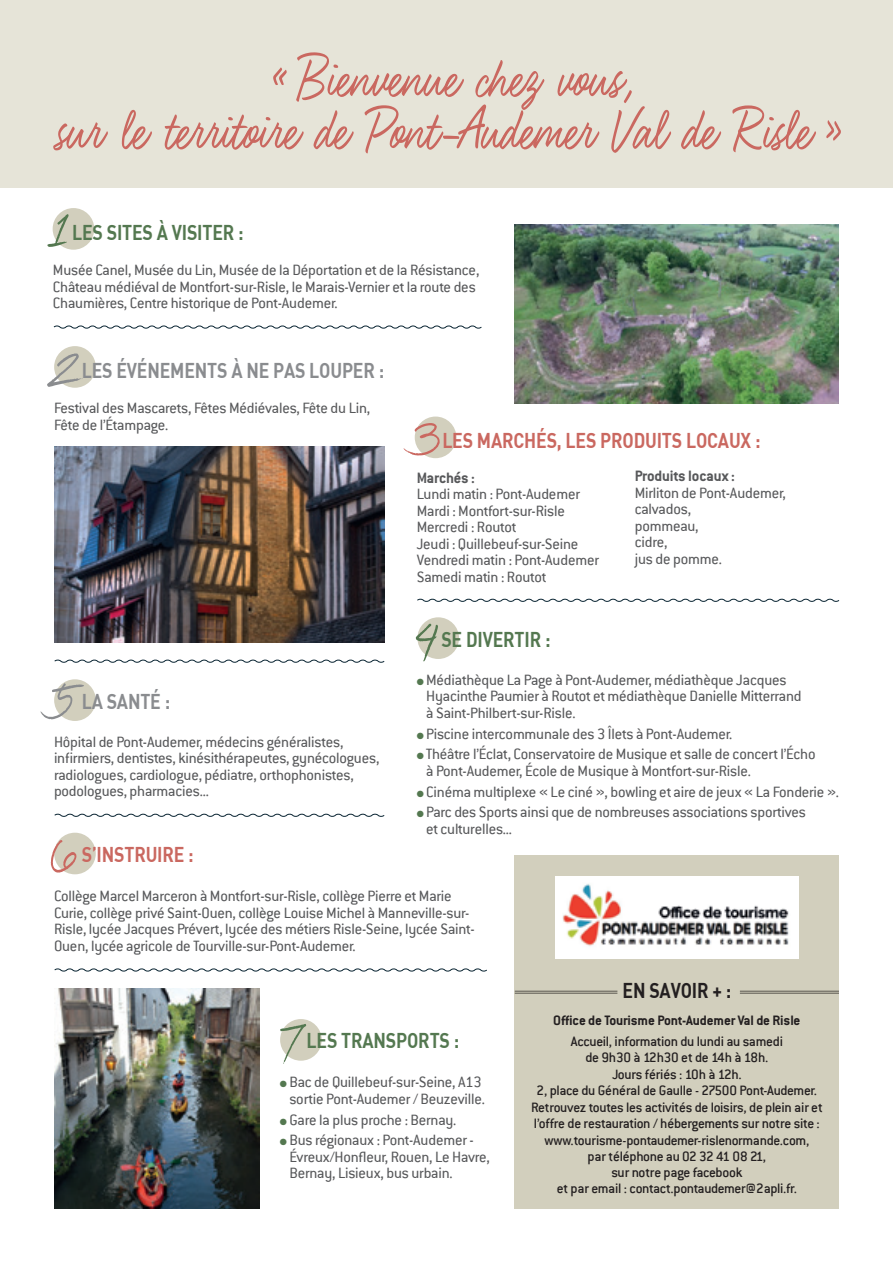
<style>
.page{position:relative;width:893px;height:1263px;background:#fff}
.page>*{position:absolute;margin:0;border:0;box-sizing:border-box;transform-origin:0 0}
.t1{font:69px "Beauty";color:#547850}
.t2{font:69px "Beauty";color:#8a8c8f;scale:.8 1}
.t3{font:69px "Beauty";color:#ca6860;scale:.8 1}
.t4{font:69px "Beauty";color:#8a8c8f}
.t5{font:69px "Beauty";color:#ca6860}
.t6{font:69px "Beauty";color:#547850;scale:.8 1}
.t7{font:64.5px/52.5px "Felt That W01";color:#ca6860;text-align:center;scale:.84 1}
.t8{font:21px "DIN Bold";letter-spacing:-.01em;color:#547850;scale:.84 1}
.t9{font:21px "DIN Bold";letter-spacing:-.01em;color:#ca6860;scale:.84 1}
.t10{font:21px "DIN Bold";letter-spacing:-.01em;color:#8a8c8f;scale:.84 1}
.t11{font:21px "DIN Bold";letter-spacing:-.01em;color:#231f20;scale:.84 1}
.t12{font:16.5px/16.5px "Conduit ITCW04";letter-spacing:-.01em;color:#57585a}
.t13{font:700 16.5px "ITC Conduit LTCE";letter-spacing:-.01em;color:#57585a}
.t14{font:500 15px/16.4px "Conduit ITC";letter-spacing:-.025em;color:#231f20;text-align:center}
.t15{font:700 15px "ITC Conduit LTCE";letter-spacing:-.01em;color:#231f20}
.s1{font-family:"Freestyle Script"}
.s2{color:#547850}
</style>
<div class="page">
<div style="left:0;top:0;width:893px;height:187px;background:#e6e4d8"></div>
<svg style="left:53px;top:325px;width:429px;height:4px"></svg>
<svg style="left:417px;top:598px;width:423px;height:4px"></svg>
<svg style="left:54px;top:659px;width:331px;height:4px"></svg>
<svg style="left:54px;top:968px;width:433px;height:4px"></svg>
<svg style="left:54px;top:813px;width:331px;height:4px"></svg>
<img style="left:515px;top:225px;width:324px;height:178px">
<img style="left:54px;top:447px;width:330px;height:195px">
<img style="left:54px;top:988px;width:205px;height:221px">
<div style="left:53px;top:208px;width:41px;height:42px;background:#d2cfbd;border-radius:50%"></div>
<div style="left:54px;top:679px;width:42px;height:42px;background:#d2cfbd;border-radius:50%"></div>
<div style="left:54px;top:833px;width:42px;height:41px;background:#d2cfbd;border-radius:50%"></div>
<div style="left:54px;top:346px;width:42px;height:42px;background:#d2cfbd;border-radius:50%"></div>
<div style="left:415px;top:417px;width:41px;height:41px;background:#d2cfbd;border-radius:50%"></div>
<div style="left:280px;top:1019px;width:42px;height:42px;background:#d2cfbd;border-radius:50%"></div>
<div style="left:417px;top:617px;width:42px;height:42px;background:#d2cfbd;border-radius:50%"></div>
<div style="left:515px;top:856px;width:324px;height:353px;background:#d2cfbd"></div>
<hr style="left:740px;top:993px;width:99px;height:1px;background:#59564e">
<hr style="left:740px;top:991px;width:99px;height:1px;background:#59564e">
<hr style="left:515px;top:993px;width:102px;height:1px;background:#59564e">
<hr style="left:515px;top:991px;width:102px;height:1px;background:#59564e">
<div style="left:555px;top:877px;width:244px;height:82px;background:#fff"></div>
<img style="left:563px;top:884px;width:226px;height:62px">
<h2 class="t7" style="left:52px;top:52px;width:941px">« Bienvenue chez vous,<br>sur le territoire de Pont-<span class="s1">A</span>udemer Val de Risle »</h2>
<h1 class="t1" style="left:48px;top:199px;width:20px">1</h1>
<p class="t12" style="left:53px;top:262px;width:428px">Musée Canel, Musée du Lin, Musée de la Déportation et de la Résistance,<br>Château médiéval de Montfort-sur-Risle, le Marais-Vernier et la route des<br>Chaumières, Centre historique de Pont-Audemer.</p>
<p class="t8" style="left:72px;top:218px;width:206px">LES SITES À VISITER :</p>
<h1 class="t4" style="left:52px;top:338px;width:28px">2</h1>
<p class="t10" style="left:82px;top:356px;width:362px">LES ÉVÉNEMENTS À NE PAS LOUPER :</p>
<p class="t12" style="left:54px;top:400px;width:318px">Festival des Mascarets, Fêtes Médiévales, Fête du Lin,<br>Fête de l’Étampage.</p>
<h1 class="t2" style="left:55px;top:671px;width:23px">5</h1>
<p class="t10" style="left:82px;top:687px;width:107px">LA SANTÉ :</p>
<p class="t12" style="left:54px;top:733px;width:327px">Hôpital de Pont-Audemer, médecins généralistes, infirmiers, dentistes, kinésithérapeutes, gynécologues, radiologues, cardiologue, pédiatre, orthophonistes, podologues, pharmacies...</p>
<h1 class="t3" style="left:51px;top:825px;width:32px">6</h1>
<p class="t9" style="left:82px;top:841px;width:135px">S’INSTRUIRE :</p>
<h1 class="t5" style="left:413px;top:408px;width:26px">3</h1>
<p class="t13" style="left:417px;top:468px;width:60px">Marchés :</p>
<p class="t12" style="left:417px;top:486px;width:184px">Lundi matin : Pont-Audemer<br>Mardi : Montfort-sur-Risle<br>Mercredi : Routot<br>Jeudi : Quillebeuf-sur-Seine<br>Vendredi matin : Pont-Audemer<br>Samedi matin : Routot</p>
<p class="t9" style="left:442px;top:427px;width:380px">LES MARCHÉS, LES PRODUITS LOCAUX :</p>
<p class="t13" style="left:635px;top:466px;width:102px">Produits locaux :</p>
<p class="t12" style="left:635px;top:484px;width:153px">Mirliton de Pont-Audemer, calvados,<br>pommeau,<br>cidre,<br>jus de pomme.</p>
<h1 class="t1" style="left:417px;top:610px;width:22px">4</h1>
<p class="t8" style="left:441px;top:626px;width:131px">SE DIVERTIR :</p>
<p class="t12" style="left:426px;top:671px;width:377px;text-indent:-9px"><span class="s2">●</span> Médiathèque La Page à Pont-Audemer, médiathèque Jacques<br>Hyacinthe Paumier à Routot et médiathèque Danielle Mitterrand à Saint-Philbert-sur-Risle.</p>
<p class="t12" style="left:417px;top:725px;width:317px"><span class="s2">●</span> Piscine intercommunale des 3 Îlets à Pont-Audemer.</p>
<p class="t12" style="left:426px;top:746px;width:391px;text-indent:-9px"><span class="s2">●</span> Théâtre l’Éclat, Conservatoire de Musique et salle de concert l’Écho à Pont-Audemer, École de Musique à Montfort-sur-Risle.</p>
<p class="t12" style="left:417px;top:783px;width:424px"><span class="s2">●</span> Cinéma multiplexe « Le ciné », bowling et aire de jeux « La Fonderie ».</p>
<p class="t12" style="left:426px;top:804px;width:381px;text-indent:-9px"><span class="s2">●</span> Parc des Sports ainsi que de nombreuses associations sportives et culturelles...</p>
<p class="t12" style="left:54px;top:888px;width:422px">Collège Marcel Marceron à Montfort-sur-Risle, collège Pierre et Marie Curie, collège privé Saint-Ouen, collège Louise Michel à Manneville-sur-Risle, lycée Jacques Prévert, lycée des métiers Risle-Seine, lycée Saint-Ouen, lycée agricole de Tourville-sur-Pont-Audemer.</p>
<h1 class="t6" style="left:284px;top:1011px;width:22px">7</h1>
<p class="t12" style="left:280px;top:1074px;width:207px;text-align:center"><span class="s2">●</span> Bac de Quillebeuf-sur-Seine, A13 sortie Pont-Audemer / Beuzeville.</p>
<p class="t12" style="left:280px;top:1111px;width:178px"><span class="s2">●</span> Gare la plus proche : Bernay.</p>
<p class="t12" style="left:289px;top:1132px;width:202px;text-indent:-9px"><span class="s2">●</span> Bus régionaux : Pont-Audemer -<br>Évreux/Honfleur, Rouen, Le Havre,<br>Bernay, Lisieux, bus urbain.</p>
<p class="t8" style="left:307px;top:1027px;width:183px">LES TRANSPORTS :</p>
<p class="t11" style="left:623px;top:976px;width:131px">EN SAVOIR + :</p>
<p class="t15" style="left:553px;top:1012px;width:249px">Office de Tourisme Pont-Audemer Val de Risle</p>
<p class="t14" style="left:531px;top:1033px;width:293px">Accueil, information du lundi au samedi<br>de 9h30 à 12h30 et de 14h à 18h.<br>Jours fériés : 10h à 12h.<br>2, place du Général de Gaulle - 27500 Pont-Audemer.<br>Retrouvez toutes les activités de loisirs, de plein air et l’offre de restauration / hébergements sur notre site : www.tourisme-pontaudemer-rislenormande.com,<br>par téléphone au 02 32 41 08 21,<br>sur notre page facebook<br>et par email : contact.pontaudemer@2apli.fr.</p>
</div>
